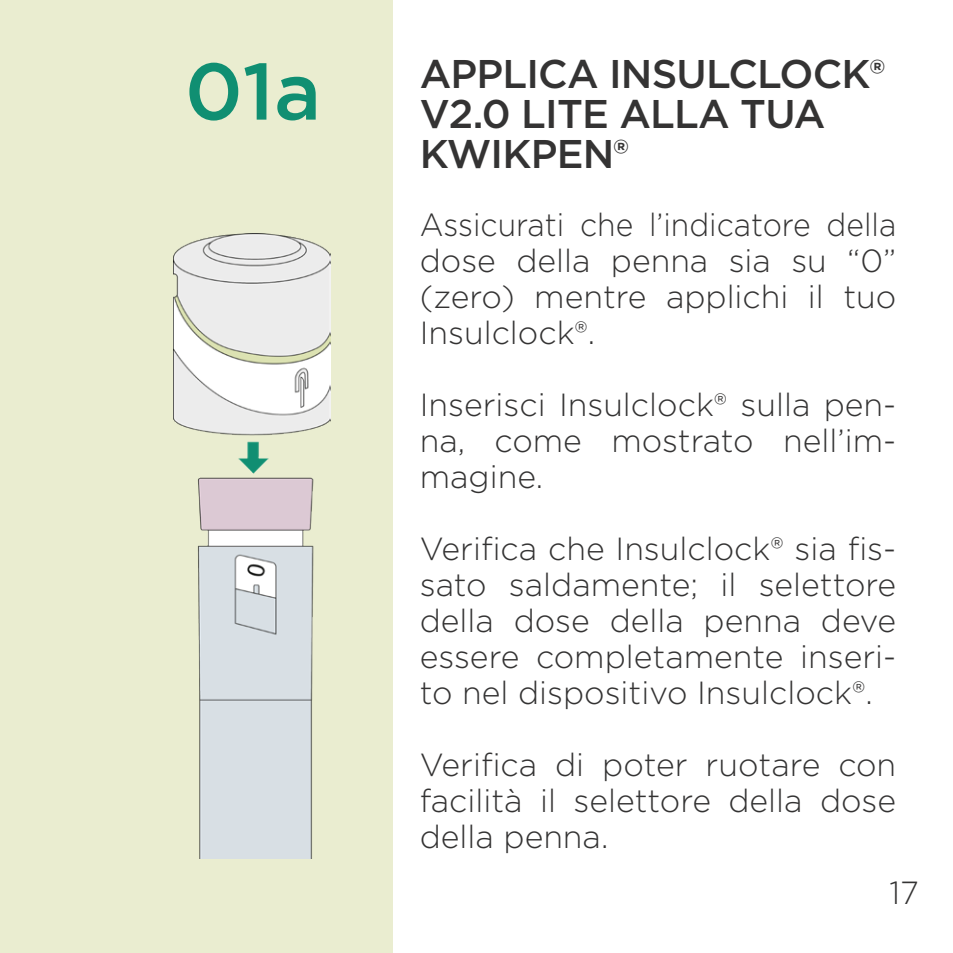
<style>
.page{position:relative;width:953px;height:953px;background:#fff}
.page>*{position:absolute;margin:0;border:0;box-sizing:border-box;transform-origin:0 0}
.Texto{font:500 80px "Gotham";color:#108f72}
.Título{font:500 40px/40px "Gotham";letter-spacing:-.02em;color:#343333}
.Texto-2{font:300 32px/36px "Gotham";color:#343333;text-align:justify}
.Texto-3{font:300 32px/36px "Gotham";color:#343333;text-align:justify;scale:.94 1}
</style>
<div class="page">
<div style="left:0;top:0;width:392px;height:952px;background:#eaedd0"></div>
<img style="left:173px;top:234px;width:157px;height:624px">
<p class="Texto" style="left:185px;top:39px;width:138px">01a</p>
<p class="Título" style="left:420px;top:53px;width:466px">APPLICA INSULCLOCK®<br>V2.0 LITE ALLA TUA</p>
<p class="Título" style="left:420px;top:133px;width:210px">KWIKPEN®</p>
<p class="Texto-3" style="left:420px;top:205px;width:508px">Assicurati che l’indicatore della dose della penna sia su “0” (zero) mentre applichi il tuo Insulclock®.</p>
<p class="Texto-2" style="left:420px;top:385px;width:478px">Inserisci Insulclock® sulla pen&shy;na, come mostrato nell’im&shy;magine.</p>
<p class="Texto-2" style="left:420px;top:529px;width:478px">Verifica che Insulclock® sia fis&shy;sato saldamente; il selettore della dose della penna deve essere completamente inseri&shy;to nel dispositivo Insulclock®.</p>
<p class="Texto-2" style="left:420px;top:745px;width:478px">Verifica di poter ruotare con facilità il selettore della dose della penna.</p>
<p class="Texto-2" style="left:889px;top:873px;width:31px">17</p>
</div>
